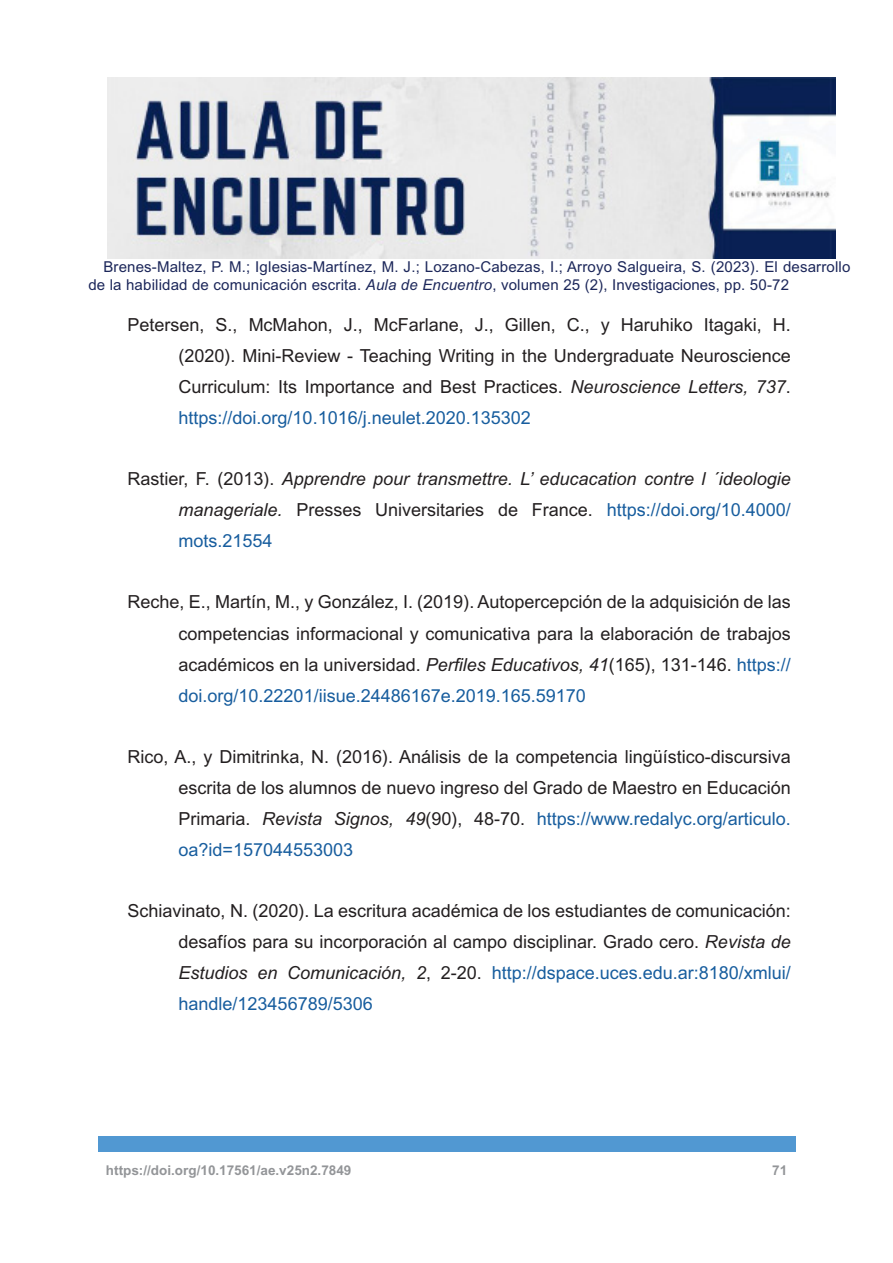
<style>
.page{position:relative;width:893px;height:1263px;background:#fff}
.page>*{position:absolute;margin:0;border:0;box-sizing:border-box;transform-origin:0 0}
.Ref{font:18px/31.2px "Arial MT Std";color:#231f20;text-align:justify}
.Ref-2{font:italic 18px/31.2px "Arial MT Std";color:#231f20;text-align:justify}
.t1{font:15px/18px "Arial MT Std";letter-spacing:.01em;color:#1c275a}
.t2{font:700 13.5px "Arial MT Std";color:#939598}
.s1{font-style:italic}
.s2{color:#175d9e}
.s3{font-style:normal}
.s4{font-style:normal;color:#175d9e}
</style>
<div class="page">
<img style="left:108px;top:77px;width:727px;height:182px">
<div style="left:98px;top:1136px;width:697px;height:16px;background:#5198d2"></div>
<p class="t1" style="left:88px;top:258px;width:764px;text-indent:15px">Brenes-Maltez, P. M.; Iglesias-Martínez, M. J.; Lozano-Cabezas, I.; Arroyo Salgueira, S. (2023). El desarrollo de la habilidad de comunicación escrita. <span class="s1">Aula de Encuentro</span>, volumen 25 (2), Investigaciones, pp. 50-72</p>
<p class="Ref" style="left:179px;top:309px;width:614px;text-indent:-51px">Petersen, S., McMahon, J., McFarlane, J., Gillen, C., y Haruhiko Itagaki, H. (2020). Mini-Review - Teaching Writing in the Undergraduate Neuroscience Curriculum: Its Importance and Best Practices. <span class="s1">Neuroscience Letters, 737</span>. <span class="s2">https://doi.org/10.1016/j.neulet.2020.135302</span></p>
<p class="Ref-2" style="left:179px;top:463px;width:614px;text-indent:-51px"><span class="s3">Rastier, F. (2013).</span> Apprendre pour transmettre. L’ educacation contre l ´ideologie manageriale. <span class="s3">Presses Universitaries de France.</span> <span class="s4">https://doi.org/10.4000/ mots.21554</span></p>
<p class="Ref" style="left:179px;top:586px;width:614px;text-indent:-51px">Reche, E., Martín, M., y González, I. (2019). Autopercepción de la adquisición de las competencias informacional y comunicativa para la elaboración de trabajos académicos en la universidad. <span class="s1">Perfiles Educativos, 41</span>(165), 131-146. <span class="s2">https:// doi.org/10.22201/iisue.24486167e.2019.165.59170</span></p>
<p class="Ref" style="left:179px;top:741px;width:614px;text-indent:-51px">Rico, A., y Dimitrinka, N. (2016). Análisis de la competencia lingüístico-discursiva escrita de los alumnos de nuevo ingreso del Grado de Maestro en Educación Primaria. <span class="s1">Revista Signos, 49</span>(90), 48-70. <span class="s2">https://www.redalyc.org/articulo. oa?id=157044553003</span></p>
<p class="Ref" style="left:179px;top:895px;width:614px;text-indent:-51px">Schiavinato, N. (2020). La escritura académica de los estudiantes de comunicación: desafíos para su incorporación al campo disciplinar. Grado cero. <span class="s1">Revista de Estudios en Comunicación, 2</span>, 2-20. <span class="s2">http://dspace.uces.edu.ar:8180/xmlui/ handle/123456789/5306</span></p>
<p class="t2" style="left:106px;top:1162px;width:247px">https://doi.org/10.17561/ae.v25n2.7849</p>
<p class="t2" style="left:772px;top:1162px;width:17px">71</p>
</div>
